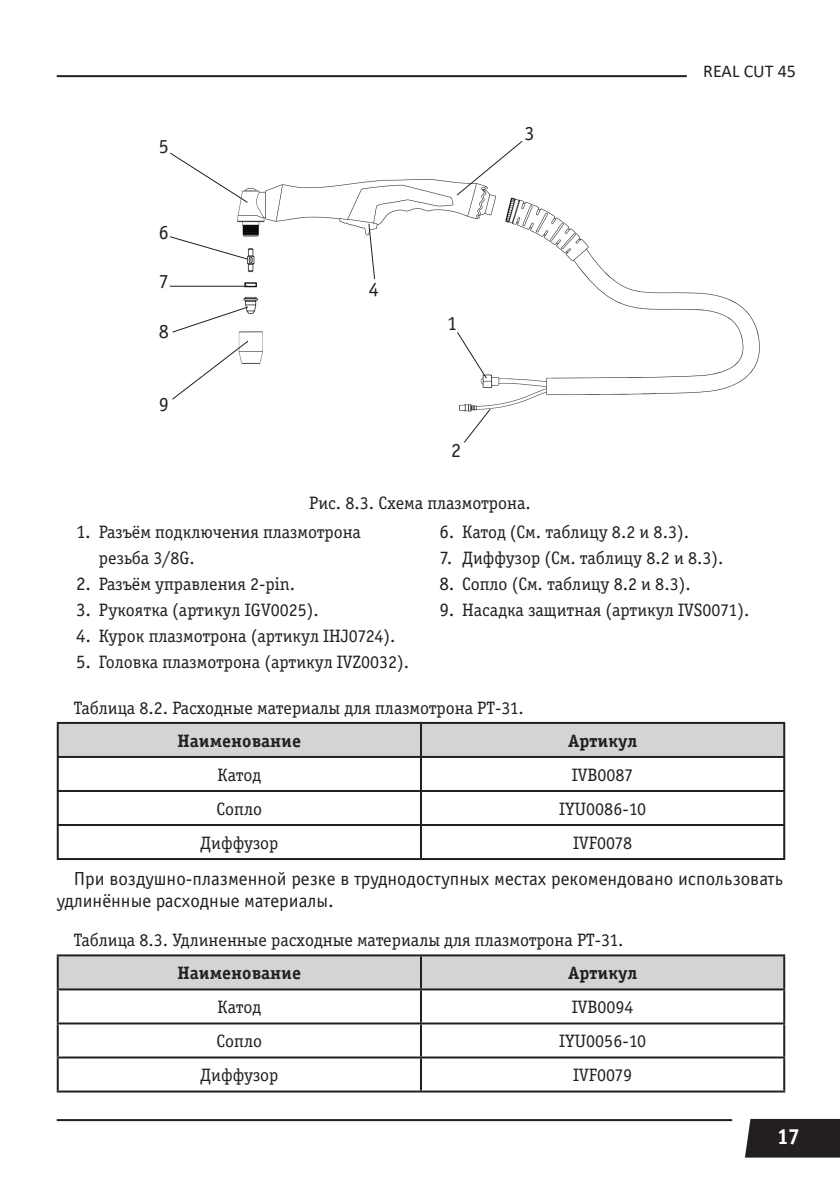
<style>
.page{position:relative;width:840px;height:1191px;background:#fff}
.page>*{position:absolute;margin:0;border:0;box-sizing:border-box;transform-origin:0 0}
.t1{font:22px "Officina Serif Bold C";color:#fff}
.t2{font:20px "Officina Sans Book C";color:#241f1f}
.t3{font:19px/22px "Officina Sans Book C";color:#241f1f}
.t4{font:18px/26px "Officina Serif Book C";color:#241f1f}
.t5{font:18px "Officina Serif Bold C";color:#241f1f}
.t6{font:18px "Calibri";color:#241f1f}
.s1{font-size:19px}
</style>
<div class="page">
<div style="left:745px;top:1119px;width:94px;height:38px;background:#241f1f"></div>
<hr style="left:57px;top:1119px;width:674px;height:2px;background:#241f1f">
<hr style="left:57px;top:75px;width:629px;height:2px;background:#241f1f">
<img style="left:235px;top:179px;width:525px;height:232px">
<div style="left:59px;top:724px;width:723px;height:32px;background:#d5d4d5"></div>
<hr style="left:57px;top:722px;width:364px;height:2px;background:#241f1f">
<hr style="left:57px;top:724px;width:2px;height:32px;background:#241f1f">
<hr style="left:421px;top:722px;width:363px;height:2px;background:#241f1f">
<hr style="left:420px;top:724px;width:2px;height:32px;background:#241f1f">
<hr style="left:782px;top:724px;width:2px;height:32px;background:#241f1f">
<hr style="left:57px;top:756px;width:364px;height:2px;background:#241f1f">
<hr style="left:57px;top:758px;width:2px;height:32px;background:#241f1f">
<hr style="left:421px;top:756px;width:363px;height:2px;background:#241f1f">
<hr style="left:420px;top:758px;width:2px;height:32px;background:#241f1f">
<hr style="left:782px;top:758px;width:2px;height:32px;background:#241f1f">
<hr style="left:57px;top:790px;width:364px;height:2px;background:#241f1f">
<hr style="left:57px;top:792px;width:2px;height:32px;background:#241f1f">
<hr style="left:421px;top:790px;width:363px;height:2px;background:#241f1f">
<hr style="left:420px;top:792px;width:2px;height:32px;background:#241f1f">
<hr style="left:782px;top:792px;width:2px;height:32px;background:#241f1f">
<hr style="left:57px;top:824px;width:364px;height:2px;background:#241f1f">
<hr style="left:57px;top:826px;width:2px;height:32px;background:#241f1f">
<hr style="left:421px;top:824px;width:363px;height:2px;background:#241f1f">
<hr style="left:420px;top:826px;width:2px;height:32px;background:#241f1f">
<hr style="left:782px;top:826px;width:2px;height:32px;background:#241f1f">
<hr style="left:57px;top:858px;width:364px;height:2px;background:#241f1f">
<hr style="left:421px;top:858px;width:363px;height:2px;background:#241f1f">
<div style="left:59px;top:956px;width:723px;height:32px;background:#d5d4d5"></div>
<hr style="left:57px;top:954px;width:364px;height:2px;background:#241f1f">
<hr style="left:57px;top:956px;width:2px;height:32px;background:#241f1f">
<hr style="left:421px;top:954px;width:363px;height:2px;background:#241f1f">
<hr style="left:420px;top:956px;width:2px;height:32px;background:#241f1f">
<hr style="left:782px;top:956px;width:2px;height:32px;background:#241f1f">
<hr style="left:57px;top:988px;width:364px;height:2px;background:#241f1f">
<hr style="left:57px;top:990px;width:2px;height:32px;background:#241f1f">
<hr style="left:421px;top:988px;width:363px;height:2px;background:#241f1f">
<hr style="left:420px;top:990px;width:2px;height:32px;background:#241f1f">
<hr style="left:782px;top:990px;width:2px;height:32px;background:#241f1f">
<hr style="left:57px;top:1022px;width:364px;height:2px;background:#241f1f">
<hr style="left:57px;top:1024px;width:2px;height:32px;background:#241f1f">
<hr style="left:421px;top:1022px;width:363px;height:2px;background:#241f1f">
<hr style="left:420px;top:1024px;width:2px;height:32px;background:#241f1f">
<hr style="left:782px;top:1024px;width:2px;height:32px;background:#241f1f">
<hr style="left:57px;top:1056px;width:364px;height:2px;background:#241f1f">
<hr style="left:57px;top:1058px;width:2px;height:32px;background:#241f1f">
<hr style="left:421px;top:1056px;width:363px;height:2px;background:#241f1f">
<hr style="left:420px;top:1058px;width:2px;height:32px;background:#241f1f">
<hr style="left:782px;top:1058px;width:2px;height:32px;background:#241f1f">
<hr style="left:57px;top:1090px;width:364px;height:2px;background:#241f1f">
<hr style="left:421px;top:1090px;width:363px;height:2px;background:#241f1f">
<svg style="left:367px;top:223px;width:8px;height:57px"></svg>
<svg style="left:456px;top:331px;width:31px;height:49px"></svg>
<svg style="left:462px;top:408px;width:29px;height:35px"></svg>
<svg style="left:455px;top:141px;width:68px;height:55px"></svg>
<svg style="left:170px;top:152px;width:79px;height:52px"></svg>
<svg style="left:170px;top:235px;width:79px;height:25px"></svg>
<hr style="left:170px;top:286px;width:78px;height:1px;background:#241f1f">
<svg style="left:172px;top:306px;width:77px;height:27px"></svg>
<svg style="left:172px;top:340px;width:77px;height:61px"></svg>
<p class="t2" style="left:159px;top:135px;width:11px">5</p>
<p class="t2" style="left:159px;top:221px;width:11px">6</p>
<p class="t2" style="left:159px;top:271px;width:11px">7</p>
<p class="t2" style="left:159px;top:320px;width:12px">8</p>
<p class="t2" style="left:159px;top:394px;width:11px">9</p>
<p class="t2" style="left:369px;top:279px;width:11px">4</p>
<p class="t2" style="left:524px;top:122px;width:11px">3</p>
<p class="t2" style="left:447px;top:313px;width:11px">1</p>
<p class="t2" style="left:451px;top:440px;width:11px">2</p>
<p class="t6" style="left:702px;top:59px;width:94px">REAL CUT 45</p>
<p class="t4" style="left:309px;top:490px;width:223px">Рис. 8.3. Схема плазмотрона.</p>
<p class="t4" style="left:99px;top:519px;width:263px;text-indent:-23px"><span class="s1">1.</span> Разъём подключения плазмотрона резьба 3/8G.</p>
<p class="t4" style="left:76px;top:571px;width:220px"><span class="s1">2.</span> Разъём управления 2-pin.</p>
<p class="t4" style="left:76px;top:597px;width:244px"><span class="s1">3.</span> Рукоятка (артикул IGV0025).</p>
<p class="t4" style="left:76px;top:623px;width:320px"><span class="s1">4.</span> Курок плазмотрона (артикул IHJ0724).</p>
<p class="t4" style="left:76px;top:649px;width:334px"><span class="s1">5.</span> Головка плазмотрона (артикул IVZ0032).</p>
<p class="t4" style="left:439px;top:519px;width:251px"><span class="s1">6.</span> Катод (См. таблицу 8.2 и 8.3).</p>
<p class="t4" style="left:439px;top:545px;width:285px"><span class="s1">7.</span> Диффузор (См. таблицу 8.2 и 8.3).</p>
<p class="t4" style="left:439px;top:571px;width:253px"><span class="s1">8.</span> Сопло (См. таблицу 8.2 и 8.3).</p>
<p class="t4" style="left:439px;top:597px;width:311px"><span class="s1">9.</span> Насадка защитная (артикул IVS0071).</p>
<p class="t4" style="left:74px;top:695px;width:451px">Таблица 8.2. Расходные материалы для плазмотрона РТ-31.</p>
<p class="t5" style="left:177px;top:730px;width:125px">Наименование</p>
<p class="t5" style="left:567px;top:730px;width:71px">Артикул</p>
<p class="t4" style="left:217px;top:762px;width:45px">Катод</p>
<p class="t4" style="left:571px;top:762px;width:63px">IVB0087</p>
<p class="t4" style="left:216px;top:796px;width:47px">Сопло</p>
<p class="t4" style="left:559px;top:796px;width:88px">IYU0086-10</p>
<p class="t4" style="left:200px;top:830px;width:80px">Диффузор</p>
<p class="t4" style="left:572px;top:830px;width:60px">IVF0078</p>
<p class="t3" style="left:57px;top:868px;width:727px;text-indent:17px">При воздушно-плазменной резке в труднодоступных местах рекомендовано использовать удлинённые расходные материалы.</p>
<p class="t4" style="left:74px;top:927px;width:551px">Таблица 8.3. Удлиненные расходные материалы для плазмотрона РТ-31.</p>
<p class="t5" style="left:177px;top:962px;width:125px">Наименование</p>
<p class="t5" style="left:567px;top:962px;width:71px">Артикул</p>
<p class="t4" style="left:217px;top:994px;width:45px">Катод</p>
<p class="t4" style="left:571px;top:994px;width:63px">IVB0094</p>
<p class="t4" style="left:216px;top:1028px;width:47px">Сопло</p>
<p class="t4" style="left:559px;top:1028px;width:88px">IYU0056-10</p>
<p class="t4" style="left:200px;top:1062px;width:80px">Диффузор</p>
<p class="t4" style="left:572px;top:1062px;width:61px">IVF0079</p>
<p class="t1" style="left:776px;top:1124px;width:25px">17</p>
</div>
